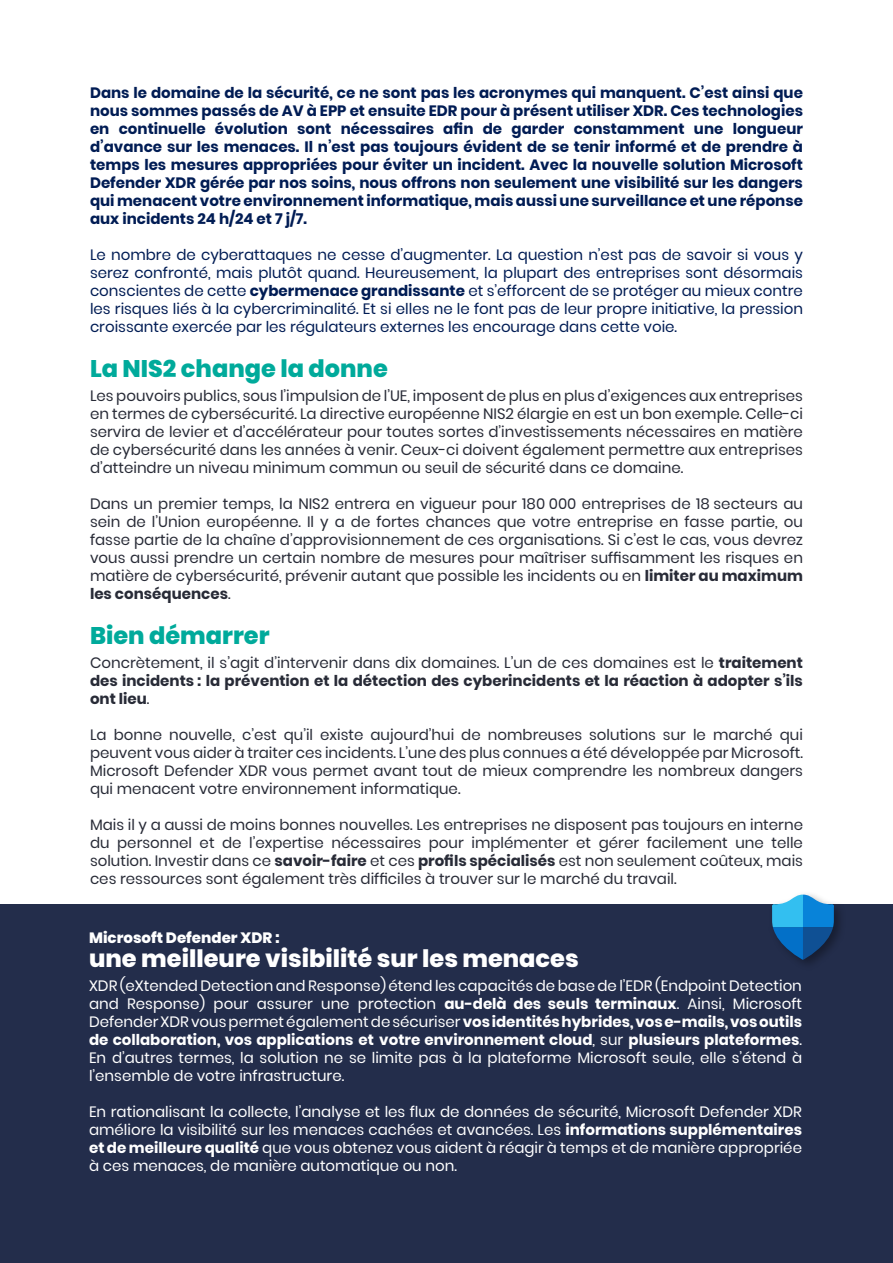
<style>
.page{position:relative;width:893px;height:1263px;background:#fff}
.page>*{position:absolute;margin:0;border:0;box-sizing:border-box;transform-origin:0 0}
.t1{font:800 24px "Poppins";color:#fff}
.t2{font:800 24px "Poppins";color:#00aa9b}
.t3{font:15px/18px "Poppins";color:#282b37;text-align:justify}
.t4{font:15px/18px "Poppins";color:#fff;text-align:justify}
.t5{font:700 15px/18px "Poppins";color:#001c54;text-align:justify}
.t6{font:15px/18px "Poppins";color:#001c54;text-align:justify}
.t7{font:700 15px/18px "Poppins";color:#282b37;text-align:justify}
.t8{font:800 15px "Poppins";color:#fff}
.s1{font-weight:700}
.s2{font-weight:400}
</style>
<div class="page">
<hr style="left:892px;top:603px;width:1px;height:660px;background:#e8e8e8">
<div style="left:0;top:905px;width:893px;height:358px;background:#232d4b"></div>
<div style="left:768px;top:890px;width:78px;height:81px;background:#000;opacity:.35"></div>
<svg style="left:772px;top:895px;width:62px;height:65px"></svg>
<p class="t5" style="left:90px;top:84px;width:714px">Dans le domaine de la sécurité, ce ne sont pas les acronymes qui manquent. C’est ainsi que nous sommes passés de AV à EPP et ensuite EDR pour à présent utiliser XDR. Ces technologies en continuelle évolution sont nécessaires afin de garder constamment une longueur d’avance sur les menaces. Il n’est pas toujours évident de se tenir informé et de prendre à temps les mesures appropriées pour éviter un incident. Avec la nouvelle solution Microsoft Defender XDR gérée par nos soins, nous offrons non seulement une visibilité sur les dangers qui menacent votre environnement informatique, mais aussi une surveillance et une réponse aux incidents 24 h/24 et 7 j/7.</p>
<p class="t6" style="left:90px;top:246px;width:714px">Le nombre de cyberattaques ne cesse d’augmenter. La question n’est pas de savoir si vous y serez confronté, mais plutôt quand. Heureusement, la plupart des entreprises sont désormais conscientes de cette <span class="s1">cybermenace grandissante</span> et s’efforcent de se protéger au mieux contre les risques liés à la cybercriminalité. Et si elles ne le font pas de leur propre initiative, la pression croissante exercée par les régulateurs externes les encourage dans cette voie.</p>
<h1 class="t2" style="left:90px;top:355px;width:299px">La NIS2 change la donne</h1>
<p class="t3" style="left:90px;top:387px;width:714px">Les pouvoirs publics, sous l’impulsion de l’UE, imposent de plus en plus d’exigences aux entreprises en termes de cybersécurité. La directive européenne NIS2 élargie en est un bon exemple. Celle-ci servira de levier et d’accélérateur pour toutes sortes d’investissements nécessaires en matière de cybersécurité dans les années à venir. Ceux-ci doivent également permettre aux entreprises d’atteindre un niveau minimum commun ou seuil de sécurité dans ce domaine.</p>
<p class="t3" style="left:90px;top:495px;width:714px">Dans un premier temps, la NIS2 entrera en vigueur pour 180 000 entreprises de 18 secteurs au sein de l’Union européenne. Il y a de fortes chances que votre entreprise en fasse partie, ou fasse partie de la chaîne d’approvisionnement de ces organisations. Si c’est le cas, vous devrez vous aussi prendre un certain nombre de mesures pour maîtriser suffisamment les risques en matière de cybersécurité, prévenir autant que possible les incidents ou en <span class="s1">limiter au maximum les conséquences</span>.</p>
<h1 class="t2" style="left:90px;top:622px;width:181px">Bien démarrer</h1>
<p class="t7" style="left:90px;top:654px;width:714px"><span class="s2">Concrètement, il s’agit d’intervenir dans dix domaines. L’un de ces domaines est le</span> traitement des incidents : la prévention et la détection des cyberincidents et la réaction à adopter s’ils ont lieu<span class="s2">.</span></p>
<p class="t3" style="left:90px;top:726px;width:714px">La bonne nouvelle, c’est qu’il existe aujourd’hui de nombreuses solutions sur le marché qui peuvent vous aider à traiter ces incidents. L’une des plus connues a été développée par Microsoft.<br>Microsoft Defender XDR vous permet avant tout de mieux comprendre les nombreux dangers qui menacent votre environnement informatique.</p>
<p class="t3" style="left:90px;top:816px;width:714px">Mais il y a aussi de moins bonnes nouvelles. Les entreprises ne disposent pas toujours en interne du personnel et de l’expertise nécessaires pour implémenter et gérer facilement une telle solution. Investir dans ce <span class="s1">savoir-faire</span> et ces <span class="s1">profils spécialisés</span> est non seulement coûteux, mais ces ressources sont également très difficiles à trouver sur le marché du travail.</p>
<p class="t8" style="left:89px;top:929px;width:192px">Microsoft Defender XDR :</p>
<h1 class="t1" style="left:89px;top:945px;width:491px">une meilleure visibilité sur les menaces</h1>
<p class="t4" style="left:89px;top:977px;width:714px">XDR (eXtended Detection and Response) étend les capacités de base de l’EDR (Endpoint Detection and Response) pour assurer une protection <span class="s1">au-delà des seuls terminaux</span>. Ainsi, Microsoft Defender XDR vous permet également de sécuriser <span class="s1">vos identités hybrides, vos e-mails, vos outils de collaboration, vos applications et votre environnement cloud</span>, sur <span class="s1">plusieurs plateformes</span>.<br>En d’autres termes, la solution ne se limite pas à la plateforme Microsoft seule, elle s’étend à l’ensemble de votre infrastructure.</p>
<p class="t4" style="left:89px;top:1103px;width:714px">En rationalisant la collecte, l’analyse et les flux de données de sécurité, Microsoft Defender XDR améliore la visibilité sur les menaces cachées et avancées. Les <span class="s1">informations supplémentaires et de meilleure qualité</span> que vous obtenez vous aident à réagir à temps et de manière appropriée à ces menaces, de manière automatique ou non.</p>
</div>
